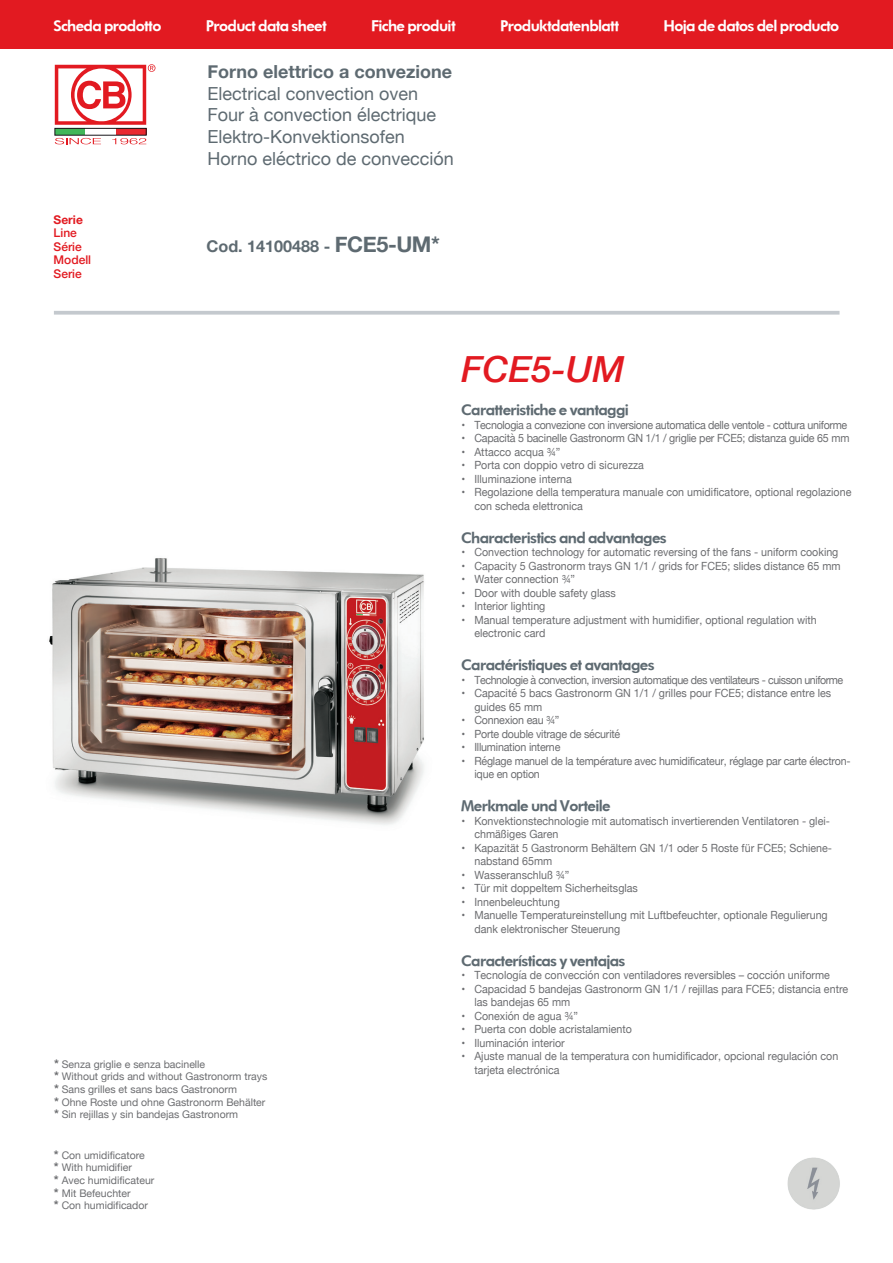
<style>
.page{position:relative;width:893px;height:1263px;background:#fff}
.page>*{position:absolute;margin:0;border:0;box-sizing:border-box;transform-origin:0 0}
.t1{font:italic 500 36px "Helvetica Neue";color:#e21a21}
.t2{font:18px/21.6px "Helvetica Neue";color:#5e6a71}
.t3{font:700 18px "Helvetica Neue";color:#5e6a71}
.t4{font:700 16.2px "Helvetica Neue";color:#5e6a71}
.t5{font:800 15px "Volkswagen";color:#5e6a71}
.t6{font:800 15px "Volkswagen";color:#fff}
.t7{font:500 12px/13.5px "Helvetica Neue";color:#e21a21}
.t8{font:700 12px "Helvetica Neue";color:#e21a21}
.t9{font:11.25px/13.5px "Helvetica Neue";color:#6c6d70;scale:.95 1}
.t10{font:11.25px/13.5px "Helvetica Neue";letter-spacing:-.02em;color:#6c6d70;scale:.95 1}
.t11{font:11.25px "Helvetica Neue";letter-spacing:-.04em;color:#6c6d70;scale:.95 1}
.t12{font:11.25px "Helvetica Neue";letter-spacing:-.03em;color:#6c6d70;scale:.95 1}
.t13{font:10.5px/12.6px "Helvetica Neue";color:#6c6d70}
.s1{font-size:21.6px}
.s2{font-weight:700;font-size:12px}
</style>
<div class="page">
<div style="left:0;top:0;width:893px;height:49px;background:#e21a21"></div>
<img style="left:787px;top:1157px;width:53px;height:53px">
<svg style="left:54px;top:311px;width:785px;height:4px;background:#c9ced2"></svg>
<img style="left:49px;top:558px;width:375px;height:267px">
<div style="left:55px;top:128px;width:30px;height:7px;background:#41b759"></div>
<div style="left:116px;top:128px;width:30px;height:7px;background:#e9282f"></div>
<div style="left:55px;top:128px;width:91px;height:7px;border:1px solid #18151a"></div>
<svg style="left:55px;top:138px;width:46px;height:6px"></svg>
<svg style="left:112px;top:138px;width:34px;height:6px"></svg>
<svg style="left:55px;top:64px;width:100px;height:61px"></svg>
<h3 class="t6" style="left:54px;top:16px;width:109px">Scheda prodotto</h3>
<h3 class="t6" style="left:206px;top:16px;width:122px">Product data sheet</h3>
<h3 class="t6" style="left:372px;top:16px;width:85px">Fiche produit</h3>
<h3 class="t6" style="left:500px;top:16px;width:120px">Produktdatenblatt</h3>
<h3 class="t6" style="left:664px;top:16px;width:177px">Hoja de datos del producto</h3>
<p class="t8" style="left:54px;top:210px;width:31px">Serie</p>
<p class="t7" style="left:54px;top:225px;width:39px">Line<br>Série<br>Modell<br>Serie</p>
<h2 class="t3" style="left:207px;top:58px;width:246px">Forno elettrico a convezione</h2>
<h2 class="t2" style="left:207px;top:84px;width:248px">Electrical convection oven<br>Four à convection électrique<br>Elektro-Konvektionsofen<br>Horno eléctrico de convección</h2>
<h3 class="t4" style="left:206px;top:234px;width:235px">Cod. 14100488 - <span class="s1">FCE5-UM*</span></h3>
<p class="t13" style="left:54px;top:1058px;width:215px"><span class="s2">*</span> Senza griglie e senza bacinelle<br><span class="s2">*</span> Without grids and without Gastronorm trays <span class="s2">*</span> Sans grilles et sans bacs Gastronorm<br><span class="s2">*</span> Ohne Roste und ohne Gastronorm Behälter <span class="s2">*</span> Sin rejillas y sin bandejas Gastronorm</p>
<p class="t13" style="left:54px;top:1149px;width:102px"><span class="s2">*</span> Con umidificatore<br><span class="s2">*</span> With humidifier<br><span class="s2">*</span> Avec humidificateur <span class="s2">*</span> Mit Befeuchter<br><span class="s2">*</span> Con humidificador</p>
<h1 class="t1" style="left:462px;top:338px;width:164px">FCE5-UM</h1>
<h3 class="t5" style="left:462px;top:401px;width:168px">Caratteristiche e vantaggi</h3>
<p class="t12" style="left:462px;top:416px;width:407px">• Tecnologia a convezione con inversione automatica delle ventole - cottura uniforme</p>
<p class="t10" style="left:462px;top:432px;width:410px">• Capacità 5 bacinelle Gastronorm GN 1/1 / griglie per FCE5; distanza guide 65 mm</p>
<p class="t9" style="left:462px;top:445px;width:105px">• Attacco acqua ¾”</p>
<p class="t9" style="left:462px;top:459px;width:193px">• Porta con doppio vetro di sicurezza</p>
<p class="t9" style="left:462px;top:472px;width:118px">• Illuminazione interna</p>
<p class="t9" style="left:474px;top:486px;width:398px;text-indent:-13px">• Regolazione della temperatura manuale con umidificatore, optional regolazione con scheda elettronica</p>
<h3 class="t5" style="left:462px;top:528px;width:206px">Characteristics and advantages</h3>
<p class="t9" style="left:462px;top:546px;width:398px">• Convection technology for automatic reversing of the fans - uniform cooking</p>
<p class="t9" style="left:462px;top:559px;width:400px">• Capacity 5 Gastronorm trays GN 1/1 / grids for FCE5; slides distance 65 mm</p>
<p class="t9" style="left:462px;top:573px;width:121px">• Water connection ¾”</p>
<p class="t9" style="left:462px;top:586px;width:164px">• Door with double safety glass</p>
<p class="t9" style="left:462px;top:600px;width:90px">• Interior lighting</p>
<p class="t9" style="left:474px;top:613px;width:362px;text-indent:-13px">• Manual temperature adjustment with humidifier, optional regulation with electronic card</p>
<h3 class="t5" style="left:462px;top:656px;width:194px">Caractéristiques et avantages</h3>
<p class="t11" style="left:462px;top:671px;width:403px">• Technologie à convection, inversion automatique des ventilateurs - cuisson uniforme</p>
<p class="t9" style="left:474px;top:687px;width:377px;text-indent:-13px">• Capacité 5 bacs Gastronorm GN 1/1 / grilles pour FCE5; distance entre les guides 65 mm</p>
<p class="t10" style="left:462px;top:714px;width:104px">• Connexion eau ¾”</p>
<p class="t10" style="left:462px;top:728px;width:169px">• Porte double vitrage de sécurité</p>
<p class="t10" style="left:462px;top:741px;width:105px">• Illumination interne</p>
<p class="t10" style="left:474px;top:755px;width:398px;text-indent:-13px">• Réglage manuel de la température avec humidificateur, réglage par carte électron&shy;ique en option</p>
<h3 class="t5" style="left:462px;top:797px;width:150px">Merkmale und Vorteile</h3>
<p class="t9" style="left:474px;top:815px;width:376px;text-indent:-13px">• Konvektionstechnologie mit automatisch invertierenden Ventilatoren - glei&shy;chmäßiges Garen</p>
<p class="t9" style="left:474px;top:842px;width:378px;text-indent:-13px">• Kapazität 5 Gastronorm Behältern GN 1/1 oder 5 Roste für FCE5; Schiene&shy;nabstand 65mm</p>
<p class="t9" style="left:462px;top:869px;width:115px">• Wasseranschluß ¾”</p>
<p class="t9" style="left:462px;top:882px;width:187px">• Tür mit doppeltem Sicherheitsglas</p>
<p class="t9" style="left:462px;top:896px;width:105px">• Innenbeleuchtung</p>
<p class="t9" style="left:474px;top:909px;width:373px;text-indent:-13px">• Manuelle Temperatureinstellung mit Luftbefeuchter, optionale Regulierung dank elektronischer Steuerung</p>
<h3 class="t5" style="left:462px;top:951px;width:165px">Características y ventajas</h3>
<p class="t9" style="left:462px;top:969px;width:389px">• Tecnología de convección con ventiladores reversibles – cocción uniforme</p>
<p class="t9" style="left:474px;top:983px;width:395px;text-indent:-13px">• Capacidad 5 bandejas Gastronorm GN 1/1 / rejillas para FCE5; distancia entre las bandejas 65 mm</p>
<p class="t9" style="left:462px;top:1010px;width:124px">• Conexión de agua ¾”</p>
<p class="t9" style="left:462px;top:1023px;width:181px">• Puerta con doble acristalamiento</p>
<p class="t9" style="left:462px;top:1037px;width:110px">• Iluminación interior</p>
<p class="t9" style="left:474px;top:1050px;width:385px;text-indent:-13px">• Ajuste manual de la temperatura con humidificador, opcional regulación con tarjeta electrónica</p>
</div>
